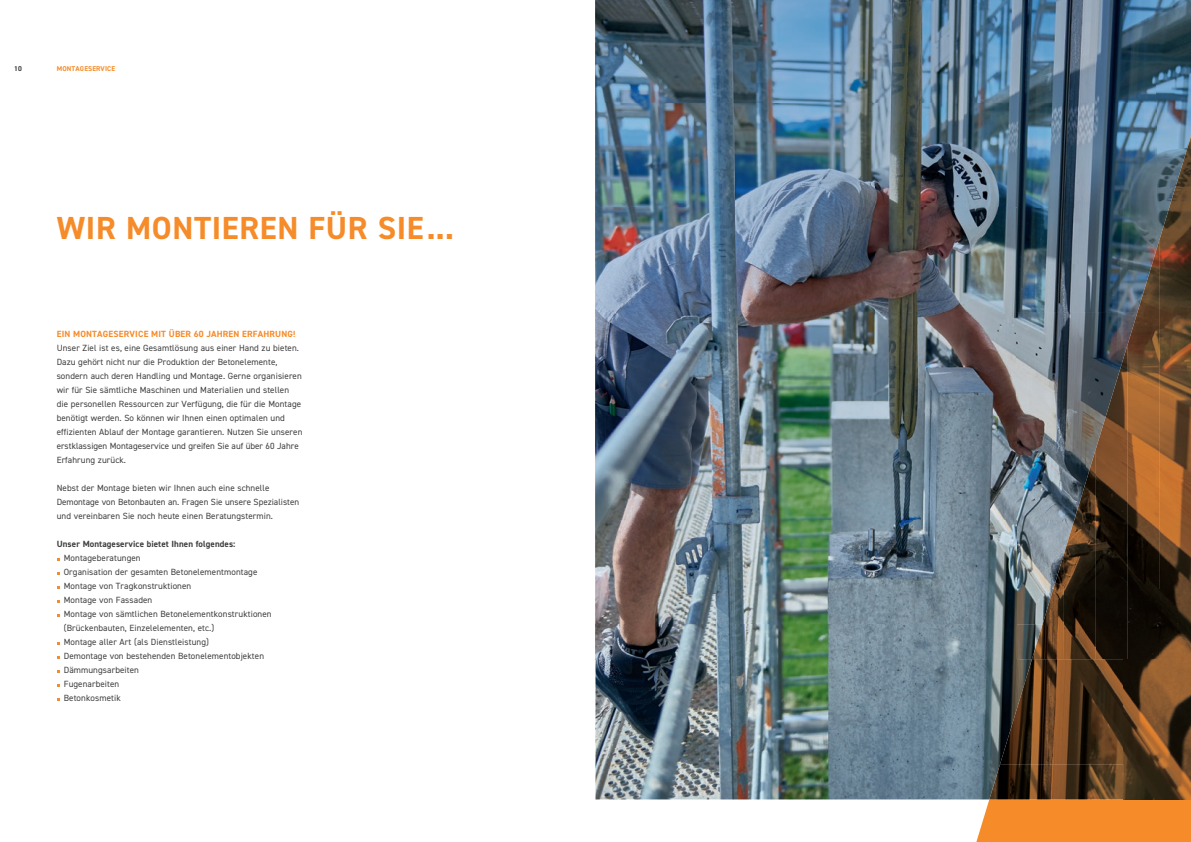
<style>
.page{position:relative;width:1191px;height:842px;background:#fff}
.page>*{position:absolute;margin:0;border:0;box-sizing:border-box;transform-origin:0 0}
.t1{font:700 32px "DIN2014";letter-spacing:.02em;color:#f68b29}
.t2{font:9px/14px "DIN2014";letter-spacing:.01em;color:#3e3e3f}
.t3{font:700 9px "DIN2014";letter-spacing:.02em;color:#f68b29}
.t4{font:700 9px "DIN2014";letter-spacing:.01em;color:#3e3e3f}
.t5{font:700 7px "DIN2014";letter-spacing:.02em;color:#f68b29}
.t6{font:700 7px "DIN2014";color:#3e3e3f}
</style>
<div class="page">
<img style="left:595px;top:659px;width:405px;height:140px">
<img style="left:595px;top:0;width:561px;height:312px">
<img style="left:1156px;top:0;width:35px;height:240px">
<img style="left:595px;top:312px;width:420px;height:347px">
<img style="left:1015px;top:312px;width:106px;height:139px">
<img style="left:1121px;top:312px;width:6px;height:33px">
<img style="left:1015px;top:451px;width:48px;height:173px">
<img style="left:1015px;top:624px;width:17px;height:35px">
<div style="left:976px;top:799px;width:215px;height:43px;background:#f68b29"></div>
<img style="left:1000px;top:659px;width:123px;height:105px">
<img style="left:1123px;top:659px;width:68px;height:140px">
<img style="left:989px;top:764px;width:135px;height:35px">
<img style="left:1159px;top:136px;width:32px;height:523px">
<img style="left:1127px;top:240px;width:32px;height:419px">
<img style="left:1095px;top:345px;width:32px;height:314px">
<img style="left:1063px;top:449px;width:32px;height:210px">
<img style="left:1032px;top:554px;width:31px;height:105px">
<p class="t6" style="left:14px;top:64px;width:9px">10</p>
<p class="t5" style="left:57px;top:64px;width:60px">MONTAGESERVICE</p>
<h1 class="t1" style="left:57px;top:207px;width:398px">WIR MONTIEREN FÜR SIE...</h1>
<p class="t3" style="left:57px;top:328px;width:240px">EIN MONTAGESERVICE MIT ÜBER 60 JAHREN ERFAHRUNG!</p>
<p class="t2" style="left:57px;top:341px;width:247px">Unser Ziel ist es, eine Gesamtlösung aus einer Hand zu bieten.<br>Dazu gehört nicht nur die Produktion der Betonelemente, sondern auch deren Handling und Montage. Gerne organisieren wir für Sie sämtliche Maschinen und Materialien und stellen die personellen Ressourcen zur Verfügung, die für die Montage benötigt werden. So können wir Ihnen einen optimalen und effizienten Ablauf der Montage garantieren. Nutzen Sie unseren erstklassigen Montageservice und greifen Sie auf über 60 Jahre Erfahrung zurück.</p>
<p class="t2" style="left:57px;top:481px;width:244px">Nebst der Montage bieten wir Ihnen auch eine schnelle<br>Demontage von Betonbauten an. Fragen Sie unsere Spezialisten und vereinbaren Sie noch heute einen Beratungstermin.</p>
<p class="t4" style="left:57px;top:538px;width:180px">Unser Montageservice bietet Ihnen folgendes:</p>
<p class="t2" style="left:64px;top:551px;width:209px">Montageberatungen<br>Organisation der gesamten Betonelementmontage<br>Montage von Tragkonstruktionen<br>Montage von Fassaden<br>Montage von sämtlichen Betonelementkonstruktionen (Brückenbauten, Einzelelementen, etc.)<br>Montage aller Art (als Dienstleistung)<br>Demontage von bestehenden Betonelementobjekten<br>Dämmungsarbeiten<br>Fugenarbeiten<br>Betonkosmetik</p>
</div>
